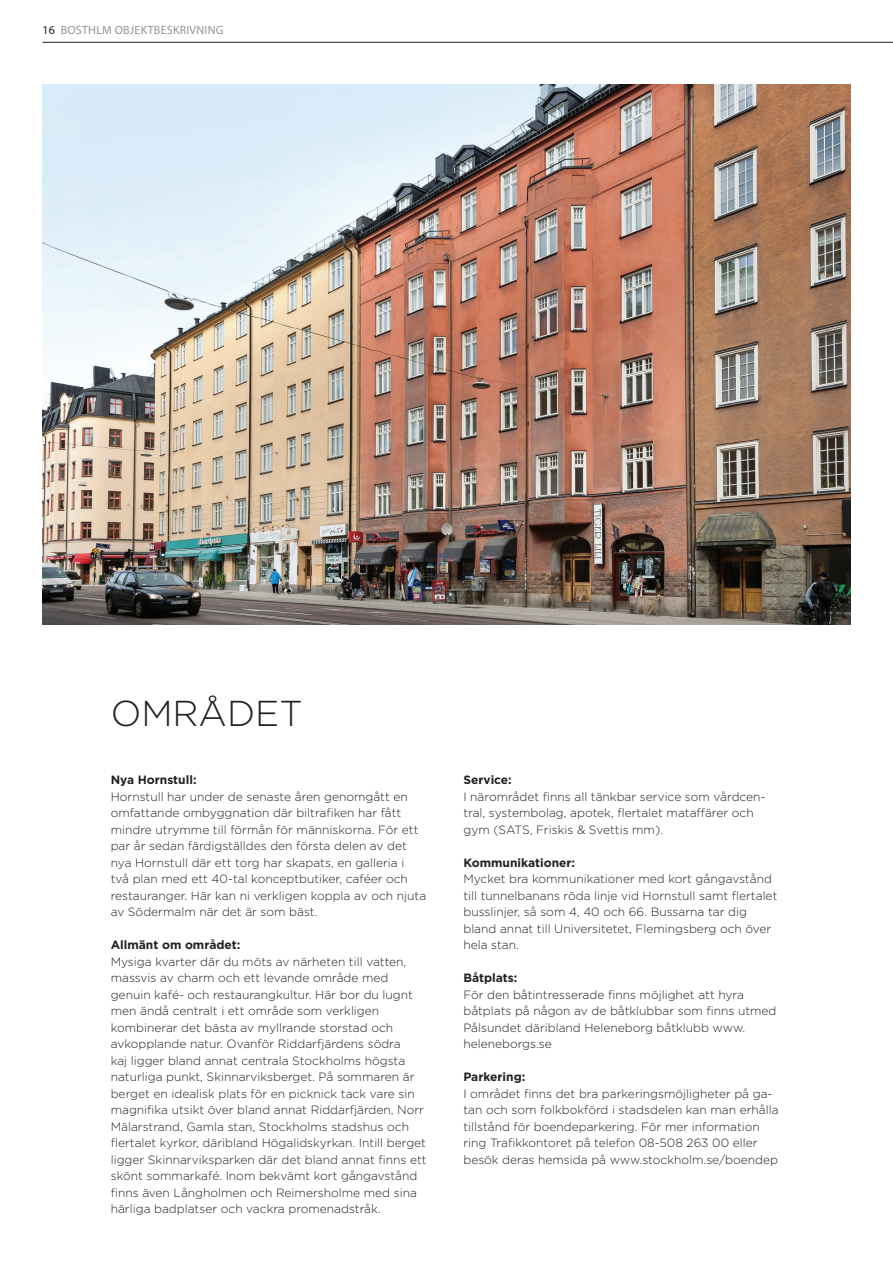
<style>
.page{position:relative;width:893px;height:1263px;background:#fff}
.page>*{position:absolute;margin:0;border:0;box-sizing:border-box;transform-origin:0 0}
.t1{font:300 36px "Gotham";color:#231f20}
.t2{font:300 12px/16.5px "Gotham";color:#231f20}
.t3{font:700 12px "Gotham";color:#231f20}
.t4{font:12px "Myriad Pro";letter-spacing:.02em;color:#939598}
.s1{color:#231f20}
</style>
<div class="page">
<img style="left:43px;top:85px;width:807px;height:540px">
<hr style="left:43px;top:42px;width:850px;height:1px;background:#231f20">
<p class="t4" style="left:43px;top:23px;width:183px"><span class="s1">16</span> BOSTHLM OBJEKTBESKRIVNING</p>
<h1 class="t1" style="left:111px;top:690px;width:193px">OMRÅDET</h1>
<p class="t3" style="left:111px;top:773px;width:87px">Nya Hornstull:</p>
<p class="t2" style="left:111px;top:788px;width:317px">Hornstull har under de senaste åren genomgått en omfattande ombyggnation där biltrafiken har fått mindre utrymme till förmån för människorna. För ett par år sedan färdigställdes den första delen av det nya Hornstull där ett torg har skapats, en galleria i<br>två plan med ett 40-tal konceptbutiker, caféer och restauranger. Här kan ni verkligen koppla av och njuta av Södermalm när det är som bäst.</p>
<p class="t3" style="left:111px;top:938px;width:131px">Allmänt om området:</p>
<p class="t2" style="left:111px;top:953px;width:317px">Mysiga kvarter där du möts av närheten till vatten, massvis av charm och ett levande område med genuin kafé- och restaurangkultur. Här bor du lugnt men ändå centralt i ett område som verkligen kombinerar det bästa av myllrande storstad och avkopplande natur. Ovanför Riddarfjärdens södra<br>kaj ligger bland annat centrala Stockholms högsta naturliga punkt, Skinnarviksberget. På sommaren är berget en idealisk plats för en picknick tack vare sin magnifika utsikt över bland annat Riddarfjärden, Norr Mälarstrand, Gamla stan, Stockholms stadshus och flertalet kyrkor, däribland Högalidskyrkan. Intill berget ligger Skinnarviksparken där det bland annat finns ett skönt sommarkafé. Inom bekvämt kort gångavstånd finns även Långholmen och Reimersholme med sina härliga badplatser och vackra promenadstråk.</p>
<p class="t3" style="left:463px;top:773px;width:50px">Service:</p>
<p class="t2" style="left:463px;top:788px;width:304px">I närområdet finns all tänkbar service som vårdcen&shy;tral, systembolag, apotek, flertalet mataffärer och gym (SATS, Friskis &amp; Svettis mm).</p>
<p class="t3" style="left:463px;top:856px;width:113px">Kommunikationer:</p>
<p class="t2" style="left:463px;top:871px;width:316px">Mycket bra kommunikationer med kort gångavstånd till tunnelbanans röda linje vid Hornstull samt flertalet busslinjer, så som 4, 40 och 66. Bussarna tar dig bland annat till Universitetet, Flemingsberg och över hela stan.</p>
<p class="t3" style="left:463px;top:971px;width:56px">Båtplats:</p>
<p class="t2" style="left:463px;top:986px;width:315px">För den båtintresserade finns möjlighet att hyra båtplats på någon av de båtklubbar som finns utmed Pålsundet däribland Heleneborg båtklubb www. heleneborgs.se</p>
<p class="t3" style="left:463px;top:1070px;width:63px">Parkering:</p>
<p class="t2" style="left:463px;top:1085px;width:317px">I området finns det bra parkeringsmöjligheter på ga&shy;tan och som folkbokförd i stadsdelen kan man erhålla tillstånd för boendeparkering. För mer information ring Trafikkontoret på telefon 08-508 263 00 eller besök deras hemsida på www.stockholm.se/boendep</p>
</div>
